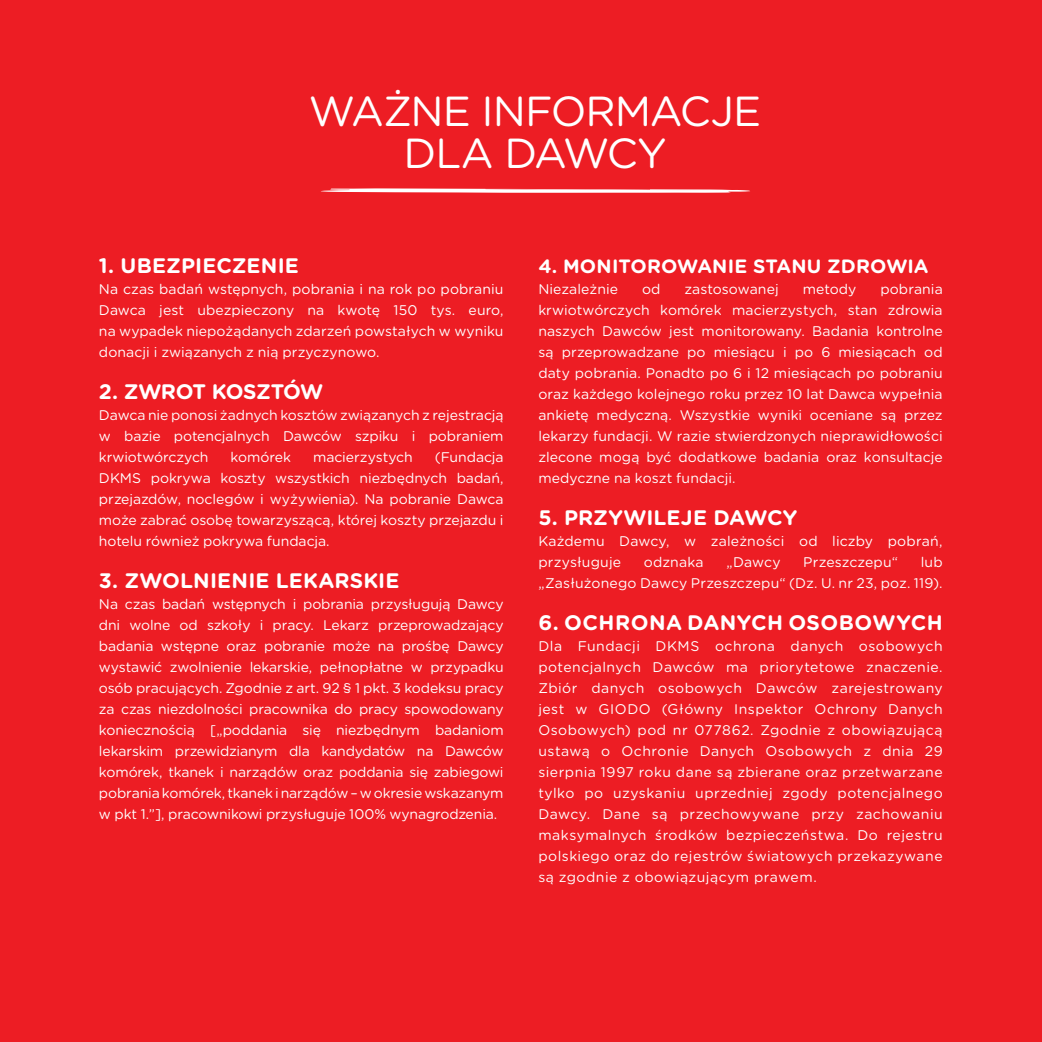
<style>
.page{position:relative;width:1042px;height:1042px;background:#ed1d24}
.page>*{position:absolute;margin:0;border:0;box-sizing:border-box;transform-origin:0 0}
.t1{font:42px/42px "Gotham Rounded";letter-spacing:-.025em;color:#fff;text-align:center}
.t2{font:700 21px "Gotham Rounded";letter-spacing:.01em;color:#fff}
.t3{font:700 21px "Gotham Rounded";letter-spacing:-.025em;color:#fff}
.t4{font:700 19.25px "Gotham Rounded";letter-spacing:.005em;color:#fff}
.t5{font:14px/21px "Gotham Rounded";color:#fff;text-align:justify}
</style>
<div class="page">
<svg style="left:321px;top:188px;width:429px;height:5px"></svg>
<h1 class="t1" style="left:309px;top:88px;width:454px">WAŻNE INFORMACJE<br>DLA DAWCY</h1>
<h2 class="t2" style="left:99px;top:250px;width:201px">1. UBEZPIECZENIE</h2>
<p class="t5" style="left:99px;top:278px;width:406px">Na czas badań wstępnych, pobrania i na rok po pobraniu Dawca jest ubezpieczony na kwotę 150 tys. euro, na wypadek niepożądanych zdarzeń powstałych w wyniku donacji i związanych z nią przyczynowo.</p>
<h2 class="t3" style="left:99px;top:376px;width:226px">2. ZWROT KOSZTÓW</h2>
<p class="t5" style="left:99px;top:404px;width:406px">Dawca nie ponosi żadnych kosztów związanych z rejestracją w bazie potencjalnych Dawców szpiku i pobraniem krwiotwórczych</p>
<p class="t5" style="left:99px;top:446px;width:406px;text-indent:336px">(Fundacja DKMS pokrywa koszty wszystkich niezbędnych badań, przejazdów, noclegów i wyżywienia). Na pobranie Dawca może zabrać osobę towarzyszącą, której koszty przejazdu i hotelu również pokrywa fundacja.</p>
<h2 class="t2" style="left:99px;top:565px;width:302px">3. ZWOLNIENIE LEKARSKIE</h2>
<p class="t5" style="left:99px;top:593px;width:406px">Na czas badań wstępnych i pobrania przysługują Dawcy dni wolne od szkoły i pracy. Lekarz przeprowadzający badania wstępne oraz pobranie może na prośbę Dawcy wystawić zwolnienie lekarskie, pełnopłatne w przypadku osób pracujących. Zgodnie z art. 92 § 1 pkt. 3 kodeksu pracy za czas niezdolności pracownika do pracy spowodowany koniecznością [„poddania się niezbędnym badaniom lekarskim przewidzianym dla kandydatów na Dawców komórek, tkanek i narządów oraz poddania się zabiegowi pobrania komórek, tkanek i narządów – w okresie wskazanym w pkt 1.”], pracownikowi przysługuje 100% wynagrodzenia.</p>
<p class="t5" style="left:231px;top:446px;width:62px">komórek</p>
<p class="t5" style="left:313px;top:446px;width:101px">macierzystych</p>
<h3 class="t4" style="left:538px;top:252px;width:392px">4. MONITOROWANIE STANU ZDROWIA</h3>
<p class="t5" style="left:538px;top:278px;width:81px">Niezależnie</p>
<p class="t5" style="left:642px;top:278px;width:20px">od</p>
<p class="t5" style="left:684px;top:278px;width:96px">zastosowanej</p>
<p class="t5" style="left:803px;top:278px;width:55px">metody</p>
<p class="t5" style="left:538px;top:278px;width:406px;text-indent:342px">pobrania krwiotwórczych komórek macierzystych, stan zdrowia naszych Dawców jest monitorowany. Badania kontrolne są przeprowadzane po miesiącu i po 6 miesiącach od daty pobrania. Ponadto po 6 i 12 miesiącach po pobraniu oraz każdego kolejnego roku przez 10 lat Dawca wypełnia ankietę medyczną. Wszystkie wyniki oceniane są przez lekarzy fundacji. W razie stwierdzonych nieprawidłowości zlecone mogą być dodatkowe badania oraz konsultacje medyczne na koszt fundacji.</p>
<h2 class="t2" style="left:538px;top:502px;width:260px">5. PRZYWILEJE DAWCY</h2>
<p class="t5" style="left:538px;top:530px;width:406px">Każdemu Dawcy, w zależności od liczby pobrań, przysługuje</p>
<p class="t5" style="left:538px;top:551px;width:406px;text-align:right">lub<br>„Zasłużonego Dawcy Przeszczepu“ (Dz. U. nr 23, poz. 119).</p>
<h2 class="t2" style="left:538px;top:607px;width:406px">6. OCHRONA DANYCH OSOBOWYCH</h2>
<p class="t5" style="left:538px;top:635px;width:406px">Dla Fundacji DKMS ochrona danych osobowych potencjalnych Dawców ma priorytetowe znaczenie.<br>Zbiór danych osobowych Dawców zarejestrowany jest w GIODO (Główny Inspektor Ochrony Danych Osobowych) pod nr 077862. Zgodnie z obowiązującą ustawą o Ochronie Danych Osobowych z dnia 29 sierpnia 1997 roku dane są zbierane oraz przetwarzane tylko po uzyskaniu uprzedniej zgody potencjalnego Dawcy. Dane są przechowywane przy zachowaniu maksymalnych środków bezpieczeństwa. Do rejestru polskiego oraz do rejestrów światowych przekazywane są zgodnie z obowiązującym prawem.</p>
<p class="t5" style="left:644px;top:551px;width:61px">odznaka</p>
<p class="t5" style="left:726px;top:551px;width:56px">„Dawcy</p>
<p class="t5" style="left:803px;top:551px;width:96px">Przeszczepu“</p>
</div>
